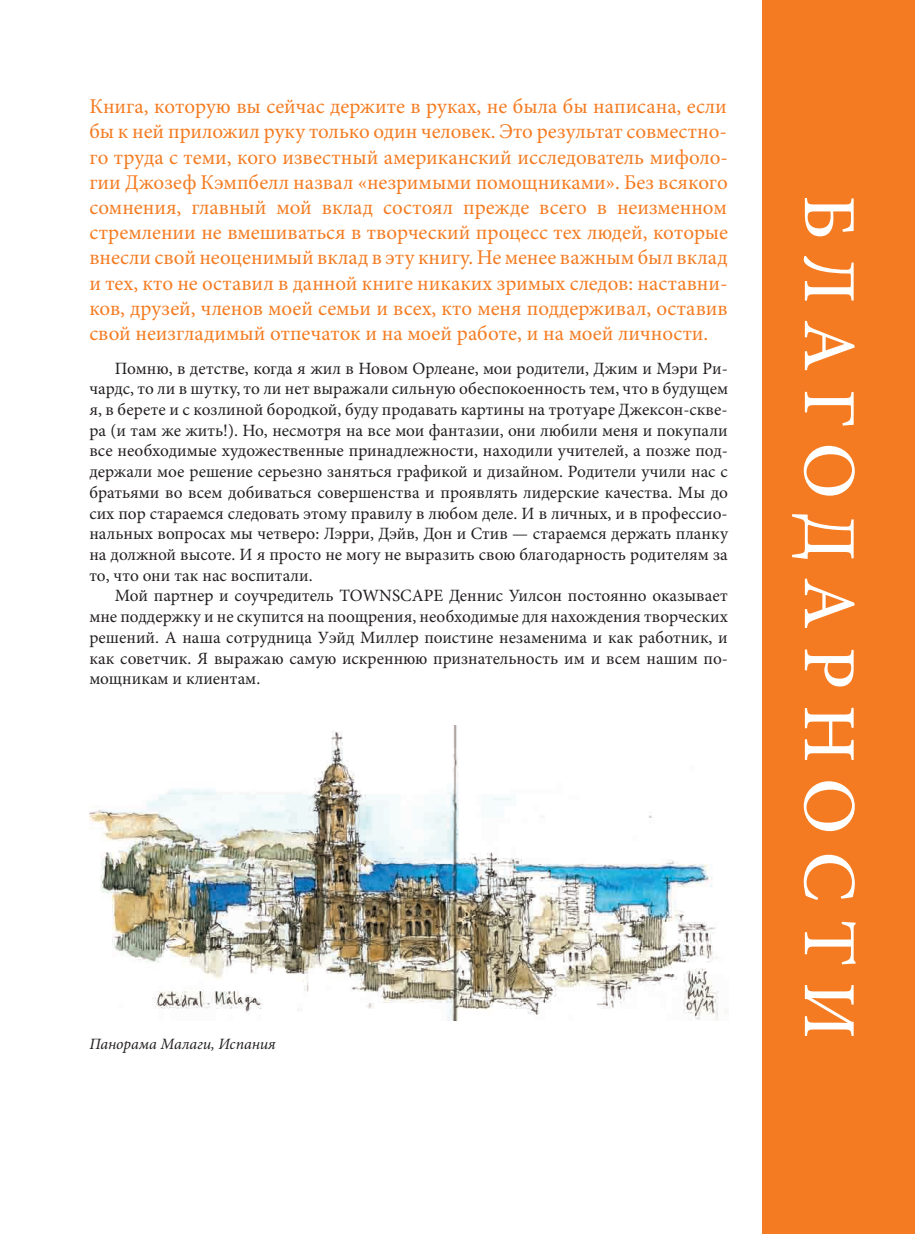
<style>
.page{position:relative;width:915px;height:1234px;background:#fff}
.page>*{position:absolute;margin:0;border:0;box-sizing:border-box;transform-origin:0 0}
.t1{font:500 75px "Minion Pro";letter-spacing:.21em;color:#fff}
.t2{font:21px/25.2px "Minion Pro";color:#f47b21;text-align:justify}
.t3{font:17.25px/20.7px "Minion Pro";color:#231f20;text-align:justify}
.t4{font:italic 15.75px "Minion Pro";color:#231f20}
</style>
<div class="page">
<div style="left:762px;top:0;width:152px;height:1233px;background:#f47b21"></div>
<img style="left:89px;top:725px;width:629px;height:295px">
<p class="t2" style="left:89px;top:95px;width:640px">Книга, которую вы сейчас держите в руках, не была бы написана, если бы к ней приложил руку только один человек. Это результат совместно&shy;го труда с теми, кого известный американский исследователь мифоло&shy;гии Джозеф Кэмпбелл назвал «незримыми помощниками». Без всякого сомнения, главный мой вклад состоял прежде всего в неизменном стремлении не вмешиваться в творческий процесс тех людей, которые внесли свой неоценимый вклад в эту книгу. Не менее важным был вклад и тех, кто не оставил в данной книге никаких зримых следов: наставни&shy;ков, друзей, членов моей семьи и всех, кто меня поддерживал, оставив свой неизгладимый отпечаток и на моей работе, и на моей личности.</p>
<p class="t3" style="left:89px;top:359px;width:640px;text-indent:26px">Помню, в детстве, когда я жил в Новом Орлеане, мои родители, Джим и Мэри Ри&shy;чардс, то ли в шутку, то ли нет выражали сильную обеспокоенность тем, что в будущем я, в берете и с козлиной бородкой, буду продавать картины на тротуаре Джексон-скве&shy;ра (и там же жить!). Но, несмотря на все мои фантазии, они любили меня и покупали все необходимые художественные принадлежности, находили учителей, а позже под&shy;держали мое решение серьезно заняться графикой и дизайном. Родители учили нас с братьями во всем добиваться совершенства и проявлять лидерские качества. Мы до сих пор стараемся следовать этому правилу в любом деле. И в личных, и в профессио&shy;нальных вопросах мы четверо: Лэрри, Дэйв, Дон и Стив — стараемся держать планку на должной высоте. И я просто не могу не выразить свою благодарность родителям за то, что они так нас воспитали.</p>
<p class="t3" style="left:89px;top:587px;width:640px;text-indent:26px">Мой партнер и соучредитель TOWNSCAPE Деннис Уилсон постоянно оказывает мне поддержку и не скупится на поощрения, необходимые для нахождения творческих решений. А наша сотрудница Уэйд Миллер поистине незаменима и как работник, и как советчик. Я выражаю самую искреннюю признательность им и всем нашим по&shy;мощникам и клиентам.</p>
<p class="t4" style="left:89px;top:1037px;width:188px">Панорама Малаги, Испания</p>
<h1 class="t1" style="left:858px;top:195px;width:845px;rotate:90deg">БЛАГОДАРНОСТИ</h1>
</div>
